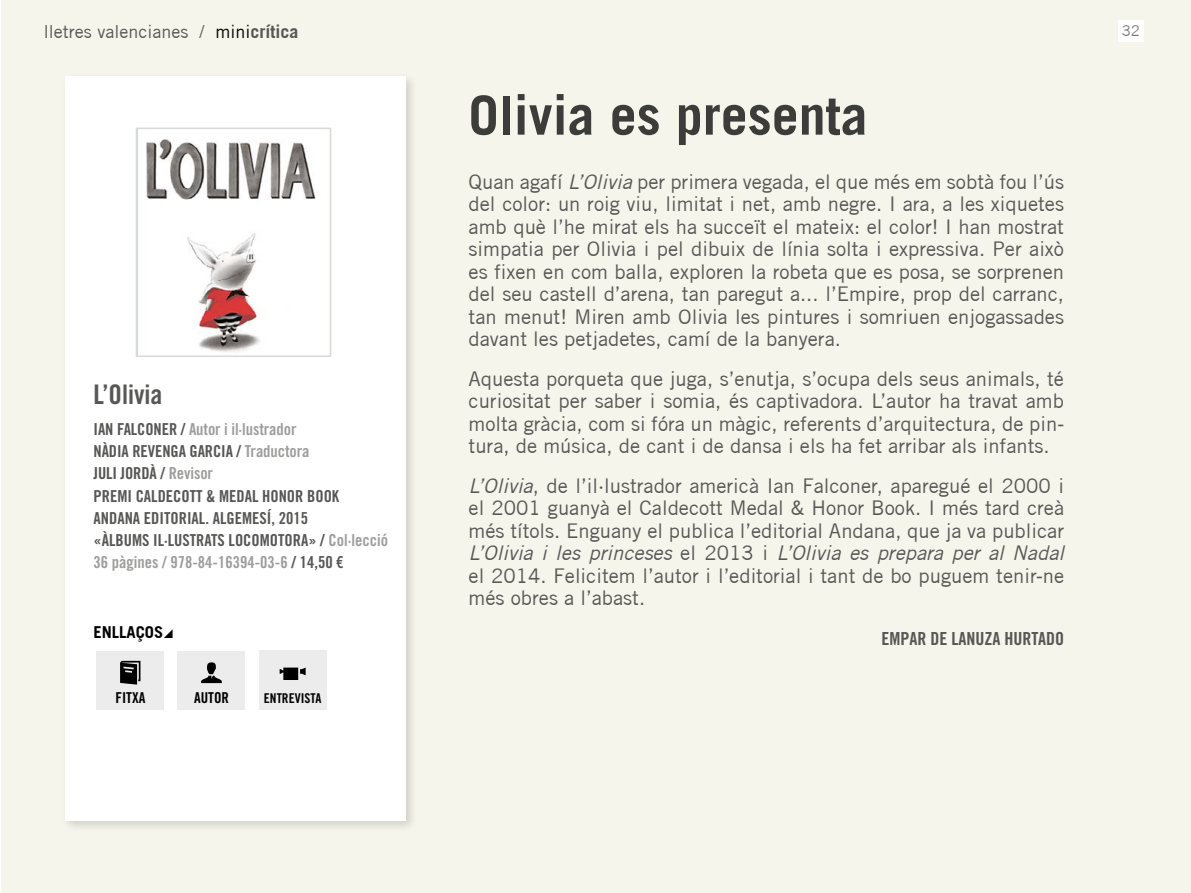
<style>
.page{position:relative;width:1191px;height:893px;background:#fff}
.page>*{position:absolute;margin:0;border:0;box-sizing:border-box;transform-origin:0 0}
.t1{font:700 54px "Trade Gothic";color:#3c3c3b}
.t2{font:27px "Trade Gothic Bold Cond Twenty";color:#575756}
.t3{font:20.25px/22.5px "Trade Gothic";color:#575756;text-align:justify}
.t4{font:18px "Trade Gothic";color:#575756}
.t5{font:18px "Trade Gothic Bold Cond Twenty";color:#575756}
.t6{font:16.5px/22.2px "Trade Gothic Bold Cond Twenty";color:#575756}
.t7{font:700 16.5px "Trade Gothic";color:#000}
.t8{font:15px "Trade Gothic Bold Cond Twenty";color:#000}
.t9{font:15px "Trade Gothic";color:#7c7b7b}
.t10{font:13.5px "Trade Gothic Bold Cond Twenty";color:#000}
.s1{color:#000}
.s2{font-weight:700}
.s3{color:#9d9d9c}
.s4{font-style:italic}
</style>
<div class="page">
<div style="left:1px;top:0;width:1190px;height:892px;background:#f5f5eb"></div>
<div style="left:1118px;top:21px;width:25px;height:21px;background:#fff"></div>
<div style="left:61px;top:72px;width:357px;height:761px;background:#000;opacity:.15"></div>
<div style="left:65px;top:76px;width:340px;height:744px;background:#fff"></div>
<div style="left:97px;top:651px;width:67px;height:59px;background:#ececec"></div>
<svg style="left:120px;top:661px;width:20px;height:24px"></svg>
<div style="left:178px;top:651px;width:67px;height:59px;background:#ececec"></div>
<svg style="left:201px;top:662px;width:21px;height:21px"></svg>
<div style="left:259px;top:650px;width:67px;height:60px;background:#ececec"></div>
<svg style="left:280px;top:668px;width:26px;height:12px"></svg>
<img style="left:146px;top:139px;width:170px;height:213px">
<div style="left:136px;top:128px;width:195px;height:229px;border:2px solid #dadada"></div>
<p class="t4" style="left:44px;top:21px;width:256px">lletres valencianes / <span class="s1">mini</span><span class="s2">crítica</span></p>
<p class="t9" style="left:1121px;top:21px;width:20px">32</p>
<h2 class="t2" style="left:94px;top:378px;width:70px">L’Olivia</h2>
<p class="t6" style="left:94px;top:418px;width:296px">IAN FALCONER / <span class="s3">Autor i il·lustrador<br></span>NÀDIA REVENGA GARCIA / <span class="s3">Traductora<br></span>JULI JORDÀ / <span class="s3">Revisor<br></span>PREMI CALDECOTT &amp; MEDAL HONOR BOOK ANDANA EDITORIAL. ALGEMESÍ, 2015<br>«ÀLBUMS IL·LUSTRATS LOCOMOTORA» / <span class="s3">Col·lecció 36 pàgines / 978-84-16394-03-6</span> / 14,50 €</p>
<p class="t7" style="left:94px;top:622px;width:71px">ENLLAÇOS</p>
<p class="t8" style="left:115px;top:689px;width:31px">FITXA</p>
<p class="t8" style="left:194px;top:689px;width:36px">AUTOR</p>
<p class="t10" style="left:264px;top:690px;width:59px">ENTREVISTA</p>
<h1 class="t1" style="left:468px;top:82px;width:401px">Olivia es presenta</h1>
<p class="t3" style="left:468px;top:170px;width:597px">Quan agafí <span class="s4">L’Olivia</span> per primera vegada, el que més em sobtà fou l’ús del color: un roig viu, limitat i net, amb negre. I ara, a les xiquetes amb què l’he mirat els ha succeït el mateix: el color! I han mostrat simpatia per Olivia i pel dibuix de línia solta i expressiva. Per això es fixen en com balla, exploren la robeta que es posa, se sorprenen del seu castell d’arena, tan paregut a... l’Empire, prop del carranc, tan menut! Miren amb Olivia les pintures i somriuen enjogassades davant les petjadetes, camí de la banyera.</p>
<p class="t3" style="left:468px;top:367px;width:597px">Aquesta porqueta que juga, s’enutja, s’ocupa dels seus animals, té curiositat per saber i somia, és captivadora. L’autor ha travat amb molta gràcia, com si fóra un màgic, referents d’arquitectura, de pin&shy;tura, de música, de cant i de dansa i els ha fet arribar als infants.</p>
<p class="t3" style="left:468px;top:474px;width:597px"><span class="s4">L’Olivia</span>, de l’il·lustrador americà Ian Falconer, aparegué el 2000 i el 2001 guanyà el Caldecott Medal &amp; Honor Book. I més tard creà més títols. Enguany el publica l’editorial Andana, que ja va publicar <span class="s4">L’Olivia i les princeses</span> el 2013 i <span class="s4">L’Olivia es prepara per al Nadal </span>el 2014. Felicitem l’autor i l’editorial i tant de bo puguem tenir-ne més obres a l’abast.</p>
<p class="t5" style="left:881px;top:628px;width:184px">EMPAR DE LANUZA HURTADO</p>
</div>
